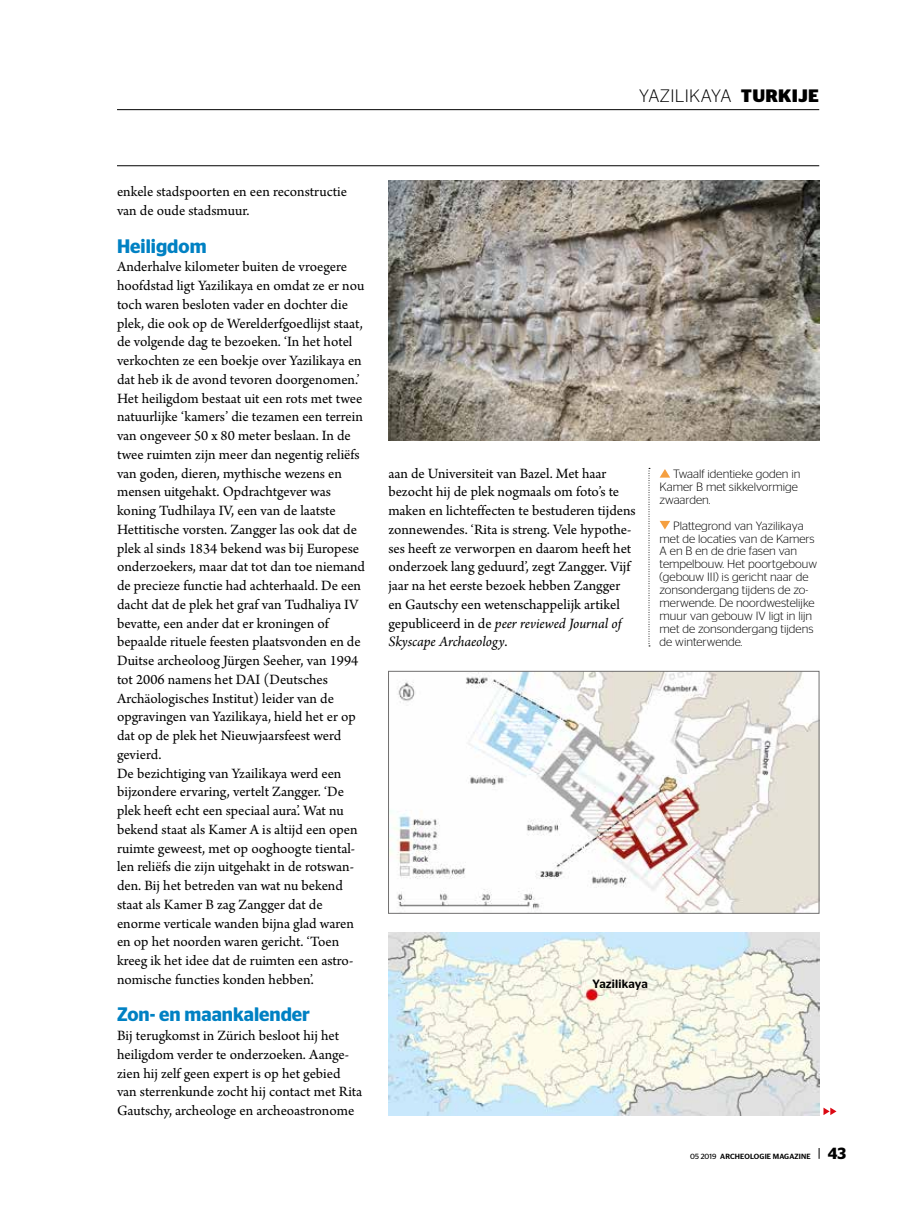
<style>
.page{position:relative;width:915px;height:1212px;background:#fff}
.page>*{position:absolute;margin:0;border:0;box-sizing:border-box;transform-origin:0 0}
.t1{font:600 19.5px "Stag Sans";color:#0081c3;scale:.95 1}
.t2{font:300 18px "Stag Sans";letter-spacing:.02em;color:#000}
.t3{font:15px/18.8px "Arno Pro";letter-spacing:-.005em;color:#000}
.t4{font:300 12px/12.9px "Stag Sans";color:#000}
.t5{font:500 12px "Stag Sans";letter-spacing:.01em;color:#000}
.t6{font:500 7.5px "Stag Sans";letter-spacing:.02em;color:#000}
.s1{font-weight:700}
.s2{font-style:italic}
.s3{font-weight:400}
.s4{font-weight:600;font-size:16.2px}
</style>
<div class="page">
<hr style="left:117px;top:165px;width:702px;height:1px;background:#000">
<hr style="left:117px;top:109px;width:702px;height:1px;background:#000">
<svg style="left:648px;top:468px;width:1px;height:178px"></svg>
<img style="left:388px;top:932px;width:431px;height:183px">
<img style="left:390px;top:673px;width:427px;height:238px">
<div style="left:388px;top:671px;width:431px;height:242px;border:1px solid #706f6f"></div>
<img style="left:388px;top:181px;width:431px;height:259px">
<svg style="left:823px;top:1107px;width:13px;height:8px"></svg>
<svg style="left:659px;top:469px;width:11px;height:9px"></svg>
<svg style="left:659px;top:521px;width:11px;height:8px"></svg>
<p class="t2" style="left:639px;top:86px;width:181px">YAZILIKAYA <span class="s1">TURKIJE</span></p>
<p class="t3" style="left:117px;top:183px;width:231px">enkele stadspoorten en een reconstructie van de oude stadsmuur.</p>
<h1 class="t1" style="left:117px;top:234px;width:96px">Heiligdom</h1>
<p class="t3" style="left:117px;top:258px;width:249px">Anderhalve kilometer buiten de vroegere hoofdstad ligt Yazilikaya en omdat ze er nou toch waren besloten vader en dochter die plek, die ook op de Werelderfgoedlijst staat, de volgende dag te bezoeken. ‘In het hotel verkochten ze een boekje over Yazilikaya en dat heb ik de avond tevoren doorgenomen.’ Het heiligdom bestaat uit een rots met twee natuurlijke ‘kamers’ die tezamen een terrein van ongeveer 50 x 80 meter beslaan. In de twee ruimten zijn meer dan negentig reliëfs van goden, dieren, mythische wezens en mensen uitgehakt. Opdrachtgever was koning Tudhilaya IV, een van de laatste Hettitische vorsten. Zangger las ook dat de plek al sinds 1834 bekend was bij Europese onderzoekers, maar dat tot dan toe niemand de precieze functie had achterhaald. De een dacht dat de plek het graf van Tudhaliya IV bevatte, een ander dat er kroningen of bepaalde rituele feesten plaatsvonden en de Duitse archeoloog Jürgen Seeher, van 1994 tot 2006 namens het DAI (Deutsches Archäologisches Institut) leider van de opgravingen van Yazilikaya, hield het er op dat op de plek het Nieuwjaarsfeest werd gevierd.<br>De bezichtiging van Yzailikaya werd een bijzondere ervaring, vertelt Zangger. ‘De plek heeft echt een speciaal aura’. Wat nu bekend staat als Kamer A is altijd een open ruimte geweest, met op ooghoogte tiental&shy;len reliëfs die zijn uitgehakt in de rotswan&shy;den. Bij het betreden van wat nu bekend staat als Kamer B zag Zangger dat de enorme verticale wanden bijna glad waren en op het noorden waren gericht. ‘Toen kreeg ik het idee dat de ruimten een astro&shy;nomische functies konden hebben’.</p>
<h1 class="t1" style="left:117px;top:1003px;width:204px">Zon- en maankalender</h1>
<p class="t3" style="left:117px;top:1027px;width:247px">Bij terugkomst in Zürich besloot hij het heiligdom verder te onderzoeken. Aange&shy;zien hij zelf geen expert is op het gebied van sterrenkunde zocht hij contact met Rita Gautschy, archeologe en archeoastronome</p>
<p class="t3" style="left:388px;top:464px;width:249px">aan de Universiteit van Bazel. Met haar bezocht hij de plek nogmaals om foto’s te maken en lichteffecten te bestuderen tijdens zonnewendes. ‘Rita is streng. Vele hypothe&shy;ses heeft ze verworpen en daarom heeft het onderzoek lang geduurd’, zegt Zangger. Vijf jaar na het eerste bezoek hebben Zangger en Gautschy een wetenschappelijk artikel gepubliceerd in de <span class="s2">peer reviewed Journal of Skyscape Archaeology</span>.</p>
<p class="t4" style="left:659px;top:467px;width:142px;text-indent:13px">Twaalf identieke goden in<br>Kamer B met sikkelvormige zwaarden.</p>
<p class="t4" style="left:659px;top:519px;width:159px;text-indent:13px">Plattegrond van Yazilikaya met de locaties van de Kamers<br>A en B en de drie fasen van tempelbouw. Het poortgebouw (gebouw III) is gericht naar de zonsondergang tijdens de zo&shy;merwende. De noordwestelijke muur van gebouw IV ligt in lijn met de zonsondergang tijdens de winterwende.</p>
<p class="t5" style="left:592px;top:977px;width:57px">Yazilikaya</p>
<p class="t6" style="left:690px;top:1152px;width:157px"><span class="s3">05 2019</span> ARCHEOLOGIE MAGAZINE <span class="s4">43</span></p>
</div>
